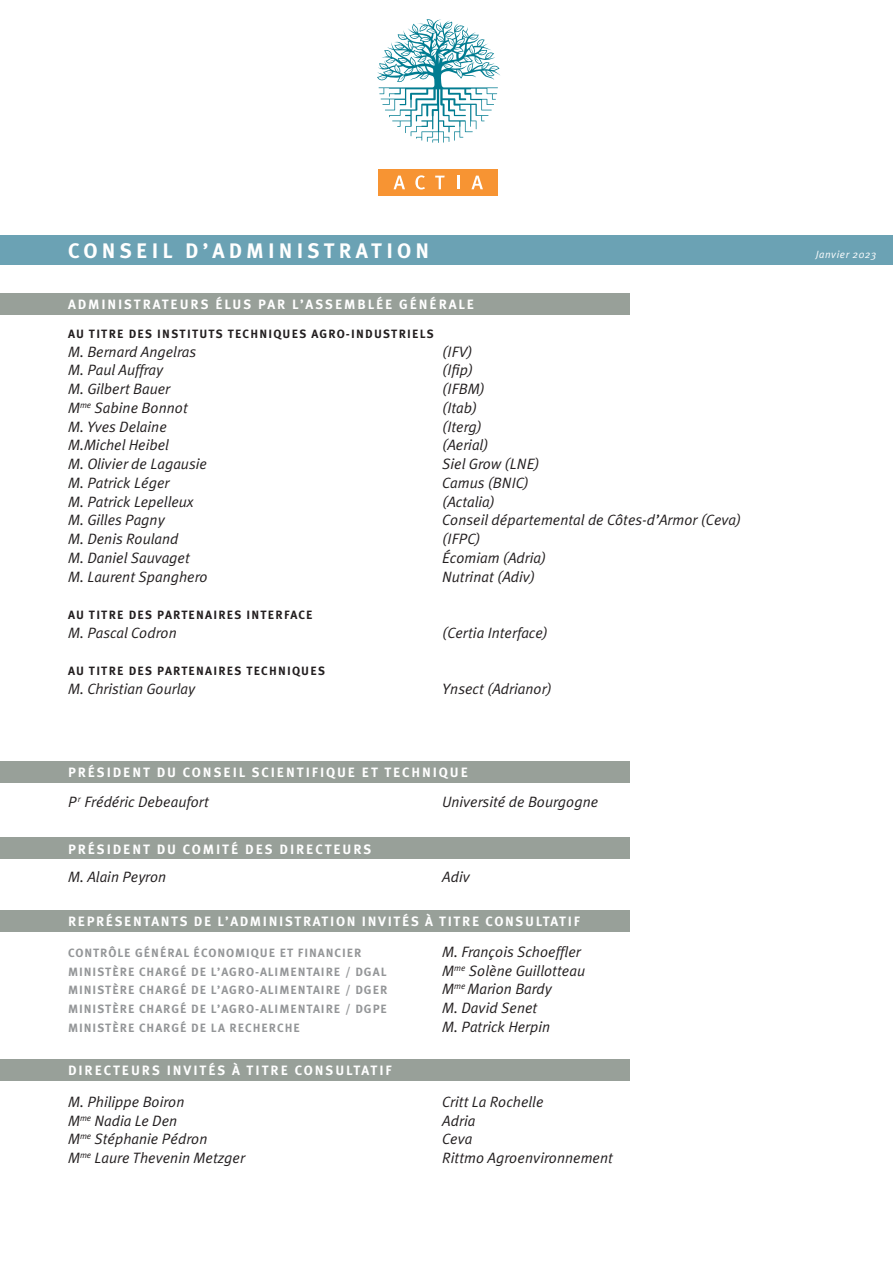
<style>
.page{position:relative;width:893px;height:1263px;background:#fff}
.page>*{position:absolute;margin:0;border:0;box-sizing:border-box;transform-origin:0 0}
.t1{font:700 21px "Meta Plus";color:#fff}
.t2{font:italic 15px "Meta Plus Normal";color:#231f20}
.t3{font:700 13.5px "Meta Plus";letter-spacing:.14em;color:#fff}
.t4{font:700 13.5px "Meta Plus";letter-spacing:.12em;color:#fff}
.t5{font:700 12px "Meta Plus";letter-spacing:.08em;color:#949698}
.t6{font:700 12px "Meta Plus";letter-spacing:.1em;color:#231f20}
.t7{font:italic 10.5px "Meta Plus Normal";letter-spacing:.05em;color:#fff}
</style>
<div class="page">
<div style="left:379px;top:169px;width:119px;height:27px;background:#f79433"></div>
<svg style="left:394px;top:176px;width:11px;height:13px"></svg>
<svg style="left:415px;top:175px;width:10px;height:14px"></svg>
<svg style="left:435px;top:176px;width:10px;height:13px"></svg>
<svg style="left:457px;top:176px;width:2px;height:13px"></svg>
<svg style="left:471px;top:176px;width:12px;height:13px"></svg>
<svg style="left:377px;top:19px;width:123px;height:124px"></svg>
<div style="left:0;top:235px;width:893px;height:30px;background:#6ba2b4"></div>
<div style="left:0;top:293px;width:629px;height:22px;background:#98a099"></div>
<div style="left:0;top:761px;width:629px;height:21px;background:#98a099"></div>
<div style="left:0;top:838px;width:629px;height:21px;background:#98a099"></div>
<div style="left:0;top:1059px;width:629px;height:21px;background:#98a099"></div>
<div style="left:0;top:910px;width:629px;height:21px;background:#98a099"></div>
<h1 class="t1" style="left:68px;top:239px;width:16px">CONSEIL</h1>
<h1 class="t1" style="left:185px;top:239px;width:60px">D ’ADMINISTR</h1>
<h1 class="t1" style="left:356px;top:239px;width:29px">ATION</h1>
<p class="t7" style="left:816px;top:249px;width:62px">Janvier 2023</p>
<p class="t3" style="left:68px;top:297px;width:407px">ADMINISTRATEURS ÉLUS PAR L’ASSEMBLÉE GÉNÉRALE</p>
<p class="t6" style="left:68px;top:327px;width:367px">AU TITRE DES I NSTITUTS TECHNIQUES AGRO-I NDUSTRIELS</p>
<p class="t2" style="left:68px;top:343px;width:130px">M. Bernard Angelras</p>
<p class="t2" style="left:442px;top:343px;width:32px">(IFV)</p>
<p class="t2" style="left:68px;top:362px;width:97px">M. Paul Auffray</p>
<p class="t2" style="left:442px;top:362px;width:32px">(Ifip)</p>
<p class="t2" style="left:68px;top:380px;width:104px">M. Gilbert Bauer</p>
<p class="t2" style="left:442px;top:380px;width:44px">(IFBM)</p>
<p class="t2" style="left:68px;top:399px;width:121px">M<sup>me</sup> Sabine Bonnot</p>
<p class="t2" style="left:442px;top:399px;width:36px">(Itab)</p>
<p class="t2" style="left:68px;top:418px;width:100px">M. Yves Delaine</p>
<p class="t2" style="left:442px;top:418px;width:41px">(Iterg)</p>
<p class="t2" style="left:68px;top:437px;width:103px">M.Michel Heibel</p>
<p class="t2" style="left:442px;top:437px;width:48px">(Aerial)</p>
<p class="t2" style="left:68px;top:455px;width:140px">M. Olivier de Lagausie</p>
<p class="t2" style="left:442px;top:455px;width:99px">Siel Grow (LNE)</p>
<p class="t2" style="left:68px;top:474px;width:103px">M. Patrick Léger</p>
<p class="t2" style="left:442px;top:474px;width:88px">Camus (BNIC)</p>
<p class="t2" style="left:68px;top:493px;width:127px">M. Patrick Lepelleux</p>
<p class="t2" style="left:442px;top:493px;width:54px">(Actalia)</p>
<p class="t2" style="left:68px;top:512px;width:98px">M. Gilles Pagny</p>
<p class="t2" style="left:442px;top:512px;width:300px">Conseil départemental de Côtes-d’Armor (Ceva)</p>
<p class="t2" style="left:68px;top:530px;width:112px">M. Denis Rouland</p>
<p class="t2" style="left:442px;top:530px;width:40px">(IFPC)</p>
<p class="t2" style="left:68px;top:549px;width:123px">M. Daniel Sauvaget</p>
<p class="t2" style="left:442px;top:549px;width:106px">Écomiam (Adria)</p>
<p class="t2" style="left:68px;top:568px;width:141px">M. Laurent Spanghero</p>
<p class="t2" style="left:442px;top:568px;width:95px">Nutrinat (Adiv)</p>
<p class="t6" style="left:68px;top:608px;width:246px">AU TITRE DES PARTENAIRES I NTERFACE</p>
<p class="t2" style="left:68px;top:624px;width:110px">M. Pascal Codron</p>
<p class="t2" style="left:442px;top:624px;width:107px">(Certia Interface)</p>
<p class="t6" style="left:68px;top:664px;width:258px">AU TITRE DES PARTENAIRES TECHNIQUES</p>
<p class="t2" style="left:68px;top:680px;width:129px">M. Christian Gourlay</p>
<p class="t2" style="left:442px;top:680px;width:111px">Ynsect (Adrianor)</p>
<p class="t3" style="left:68px;top:764px;width:401px">PRÉSIDENT DU CONSEIL SCIENTIFIQUE ET TECHNIQUE</p>
<p class="t2" style="left:68px;top:793px;width:142px">P<sup>r</sup> Frédéric Debeaufort</p>
<p class="t2" style="left:442px;top:793px;width:158px">Université de Bourgogne</p>
<p class="t3" style="left:68px;top:841px;width:305px">PRÉSIDENT DU COMITÉ DES DIRECTEURS</p>
<p class="t2" style="left:68px;top:868px;width:100px">M. Alain Peyron</p>
<p class="t2" style="left:442px;top:868px;width:29px">Adiv</p>
<p class="t4" style="left:68px;top:913px;width:514px">REPRÉSENTANTS DE L’ADMINISTRATION INVITÉS À TITRE CONSULTATIF</p>
<p class="t5" style="left:68px;top:946px;width:295px">CONTRÔLE GÉNÉRAL ÉCONOMIQUE ET FINANCIER</p>
<p class="t2" style="left:442px;top:943px;width:140px">M. François Schoeffler</p>
<p class="t5" style="left:68px;top:964px;width:171px">MINISTÈRE CHARGÉ DE L’AGRO</p>
<p class="t5" style="left:255px;top:964px;width:22px">-ALIMENT</p>
<p class="t5" style="left:313px;top:964px;width:15px">AIRE</p>
<p class="t5" style="left:345px;top:964px;width:40px">/ DGAL</p>
<p class="t2" style="left:442px;top:962px;width:144px">M<sup>me</sup> Solène Guillotteau</p>
<p class="t5" style="left:68px;top:983px;width:171px">MINISTÈRE CHARGÉ DE L’AGRO</p>
<p class="t5" style="left:255px;top:983px;width:22px">-ALIMENT</p>
<p class="t5" style="left:313px;top:983px;width:15px">AIRE</p>
<p class="t5" style="left:345px;top:983px;width:20px">/ DGER</p>
<p class="t2" style="left:442px;top:980px;width:111px">M<sup>me</sup> Marion Bardy</p>
<p class="t5" style="left:68px;top:1002px;width:171px">MINISTÈRE CHARGÉ DE L’AGRO</p>
<p class="t5" style="left:255px;top:1002px;width:22px">-ALIMENT</p>
<p class="t5" style="left:313px;top:1002px;width:15px">AIRE</p>
<p class="t5" style="left:345px;top:1002px;width:18px">/ DGPE</p>
<p class="t2" style="left:442px;top:999px;width:97px">M. David Senet</p>
<p class="t5" style="left:68px;top:1021px;width:233px">MINISTÈRE CHARGÉ DE LA RECHERCHE</p>
<p class="t2" style="left:442px;top:1018px;width:110px">M. Patrick Herpin</p>
<p class="t3" style="left:68px;top:1062px;width:326px">DIRECTEURS INVITÉS À TITRE CONSULTATIF</p>
<p class="t2" style="left:68px;top:1093px;width:118px">M. Philippe Boiron</p>
<p class="t2" style="left:442px;top:1093px;width:103px">Critt La Rochelle</p>
<p class="t2" style="left:68px;top:1112px;width:111px">M<sup>me</sup> Nadia Le Den</p>
<p class="t2" style="left:442px;top:1112px;width:35px">Adria</p>
<p class="t2" style="left:68px;top:1130px;width:141px">M<sup>me</sup> Stéphanie Pédron</p>
<p class="t2" style="left:442px;top:1130px;width:32px">Ceva</p>
<p class="t2" style="left:68px;top:1149px;width:178px">M<sup>me</sup> Laure Thevenin Metzger</p>
<p class="t2" style="left:442px;top:1149px;width:172px">Rittmo Agroenvironnement</p>
</div>
